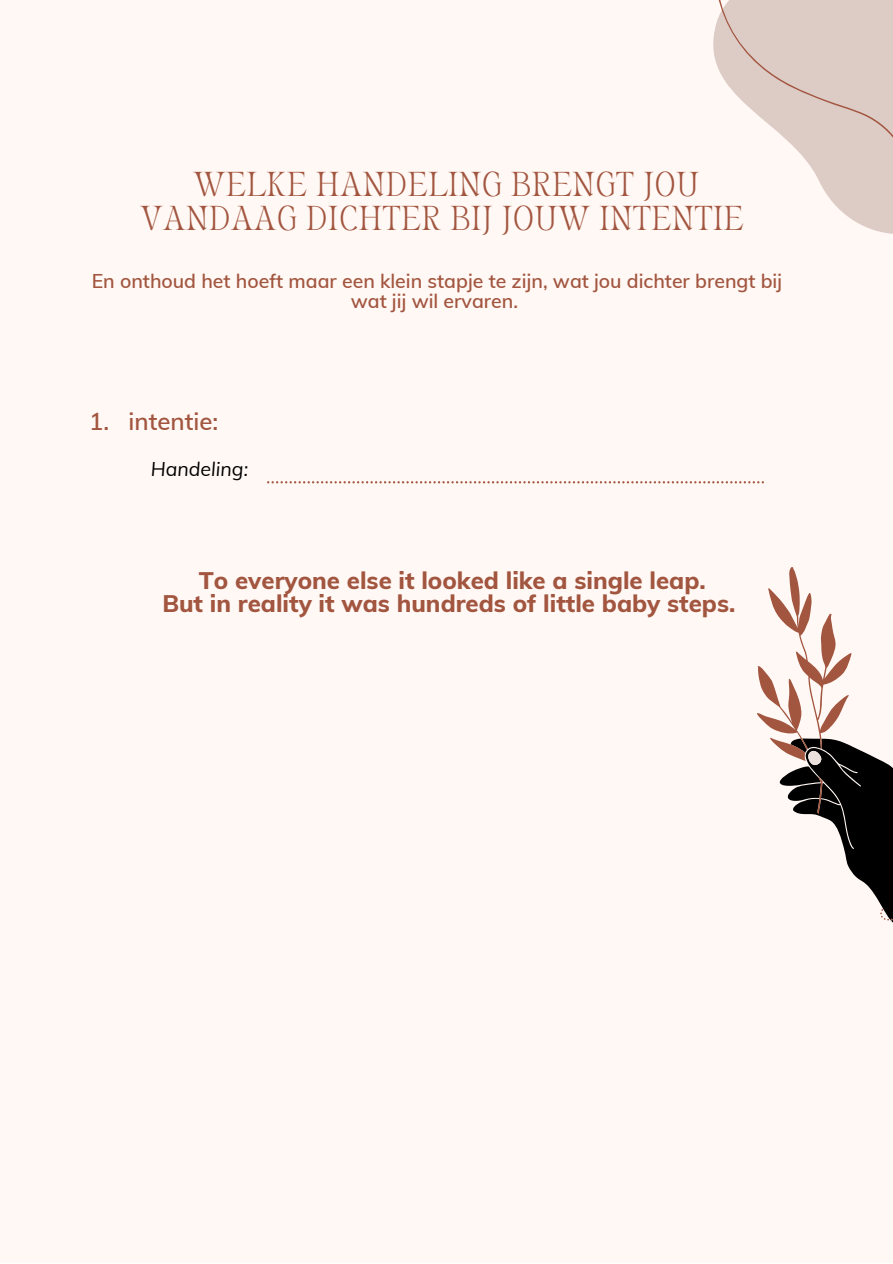
<style>
.page{position:relative;width:893px;height:1264px;background:#fff}
.page>*{position:absolute;margin:0;border:0;box-sizing:border-box;transform-origin:0 0}
.t1{font:34.5px/33.8px "TAN VIVRELIBRE Regular";color:#a2553f;text-align:center}
.t2{font:800 24px/23.5px "Muli";color:#a2553f;text-align:center}
.t3{font:600 24px "Muli";color:#a2553f}
.t4{font:600 19.5px/19px "Muli";color:#a2553f;text-align:center}
.t5{font:italic 19.5px "Muli";color:#000}
</style>
<div class="page">
<div style="left:0;top:0;width:892px;height:1262px;background:#fff8f4"></div>
<svg style="left:757px;top:567px;width:135px;height:353px"></svg>
<svg style="left:713px;top:0;width:179px;height:232px;fill:#ddcbc6"></svg>
<svg style="left:267px;top:481px;width:496px;height:2px"></svg>
<h1 class="t1" style="left:140px;top:173px;width:605px">WELKE HANDELING BRENGT JOU<br>VANDAAG DICHTER BIJ JOUW INTENTIE</h1>
<p class="t4" style="left:92px;top:271px;width:686px">En onthoud het hoeft maar een klein stapje te zijn, wat jou dichter brengt bij wat jij wil ervaren.</p>
<p class="t3" style="left:89px;top:405px;width:130px">1. intentie:</p>
<p class="t5" style="left:151px;top:456px;width:99px">Handeling:</p>
<p class="t2" style="left:162px;top:567px;width:574px">To everyone else it looked like a single leap.<br>But in reality it was hundreds of little baby steps.</p>
</div>
